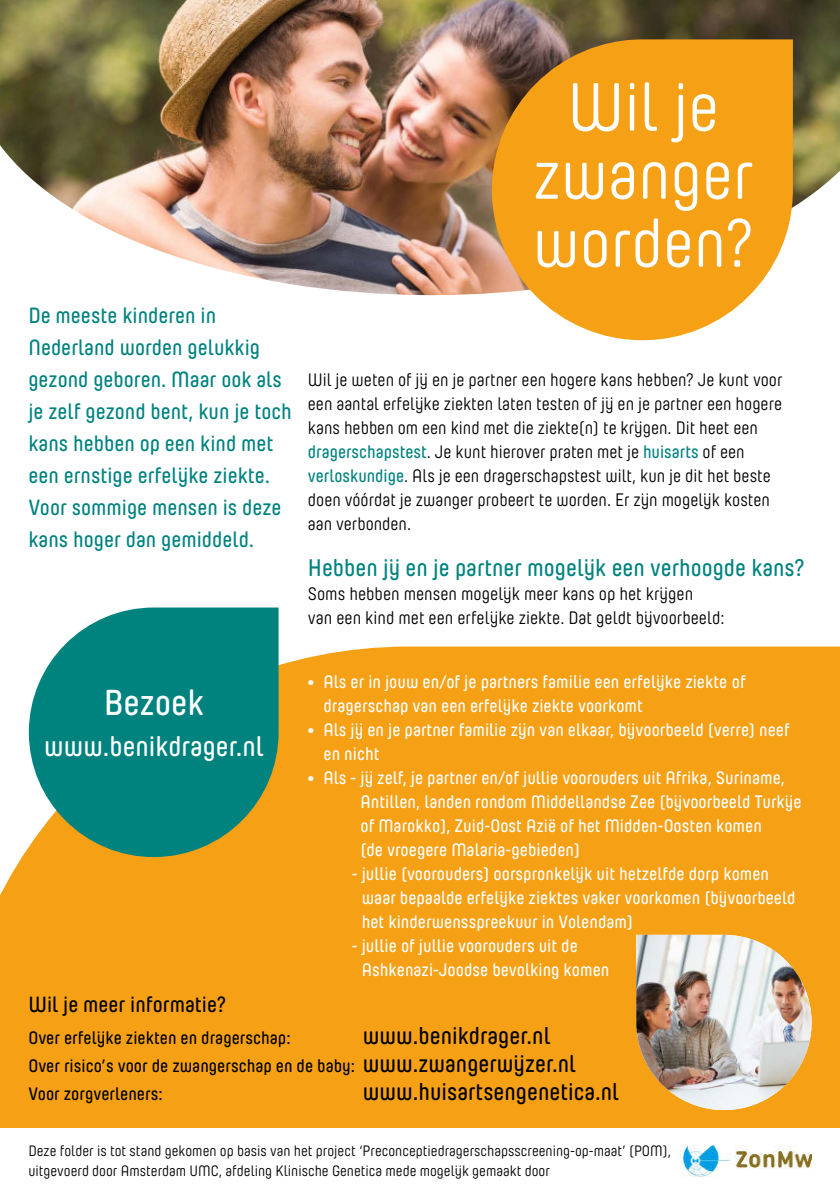
<style>
.page{position:relative;width:840px;height:1191px;background:#fff}
.page>*{position:absolute;margin:0;border:0;box-sizing:border-box;transform-origin:0 0}
.t1{font:68px/68px "Yummo";color:#fff;text-align:center}
.t2{font:600 36px "Yummo";color:#fff}
.t3{font:600 28px "Yummo";color:#fff}
.t4{font:600 24px "Yummo";color:#00837f}
.t5{font:600 24px "Yummo";color:#000}
.t6{font:600 22px/32px "Yummo";color:#00837f}
.t7{font:600 22px "Yummo";color:#000}
.t8{font:600 18px/24px "Yummo";color:#fff}
.t9{font:18px/24px "Yummo";color:#000}
.t10{font:600 18px/28px "Yummo";color:#000}
.t11{font:15px/20px "Yummo";color:#000}
.s1{font-weight:600;color:#00837f}
.s2{font-size:24px}
</style>
<div class="page">
<img style="left:0;top:0;width:839px;height:295px">
<div style="left:0;top:646px;width:839px;height:482px;background:#f6a016"></div>
<svg style="left:491px;top:39px;width:301px;height:301px;background:#eea42f"></svg>
<svg style="left:29px;top:607px;width:249px;height:250px;background:#288f7f"></svg>
<img style="left:680px;top:1145px;width:131px;height:31px">
<img style="left:636px;top:934px;width:175px;height:175px">
<p class="t6" style="left:28px;top:301px;width:265px">De meeste kinderen in<br>Nederland worden gelukkig gezond geboren. Maar ook als je zelf gezond bent, kun je toch kans hebben op een kind met een ernstige erfelijke ziekte.<br>Voor sommige mensen is deze kans hoger dan gemiddeld.</p>
<h1 class="t1" style="left:532px;top:78px;width:222px">Wil je zwanger worden?</h1>
<p class="t9" style="left:308px;top:367px;width:475px">Wil je weten of jij en je partner een hogere kans hebben? Je kunt voor een aantal erfelijke ziekten laten testen of jij en je partner een hogere kans hebben om een kind met die ziekte(n) te krijgen. Dit heet een <span class="s1">dragerschapstest</span>. Je kunt hierover praten met je <span class="s1">huisarts</span> of een <span class="s1">verloskundige</span>. Als je een dragerschapstest wilt, kun je dit het beste doen vóórdat je zwanger probeert te worden. Er zijn mogelijk kosten aan verbonden.</p>
<h3 class="t4" style="left:308px;top:548px;width:498px">Hebben jij en je partner mogelijk een verhoogde kans?</h3>
<p class="t9" style="left:308px;top:581px;width:418px">Soms hebben mensen mogelijk meer kans op het krijgen<br>van een kind met een erfelijke ziekte. Dat geldt bijvoorbeeld:</p>
<h2 class="t2" style="left:104px;top:689px;width:102px">Bezoek</h2>
<h3 class="t3" style="left:44px;top:736px;width:221px">www.benikdrager.nl</h3>
<p class="t8" style="left:323px;top:668px;width:423px;text-indent:-17px">• Als er in jouw en/of je partners familie een erfelijke ziekte of dragerschap van een erfelijke ziekte voorkomt</p>
<p class="t8" style="left:323px;top:716px;width:467px;text-indent:-17px">• Als jij en je partner familie zijn van elkaar, bijvoorbeeld (verre) neef en nicht</p>
<p class="t8" style="left:360px;top:764px;width:442px;text-indent:-54px">• Als - jij zelf, je partner en/of jullie voorouders uit Afrika, Suriname, Antillen, landen rondom Middellandse Zee (bijvoorbeeld Turkije of Marokko), Zuid-Oost Azië of het Midden-Oosten komen<br>(de vroegere Malaria-gebieden)</p>
<p class="t8" style="left:361px;top:859px;width:435px;text-indent:-10px">- jullie (voorouders) oorspronkelijk uit hetzelfde dorp komen waar bepaalde erfelijke ziektes vaker voorkomen (bijvoorbeeld het kinderwensspreekuur in Volendam)</p>
<p class="t8" style="left:361px;top:935px;width:249px;text-indent:-10px">- jullie of jullie voorouders uit de<br>Ashkenazi-Joodse bevolking komen</p>
<p class="t7" style="left:28px;top:986px;width:199px">Wil je meer informatie?</p>
<p class="t10" style="left:28px;top:1021px;width:263px">Over erfelijke ziekten en dragerschap:</p>
<h3 class="t5" style="left:362px;top:1026px;width:189px">www.benikdrager.nl</h3>
<p class="t10" style="left:28px;top:1049px;width:549px">Over risico’s voor de zwangerschap en de baby: <span class="s2">www.zwangerwijzer.nl<br></span>Voor zorgverleners:</p>
<h3 class="t5" style="left:362px;top:1082px;width:257px">www.huisartsengenetica.nl</h3>
<p class="t11" style="left:28px;top:1139px;width:644px">Deze folder is tot stand gekomen op basis van het project ‘Preconceptiedragerschapsscreening-op-maat’ (POM), uitgevoerd door Amsterdam UMC, afdeling Klinische Genetica mede mogelijk gemaakt door</p>
</div>
